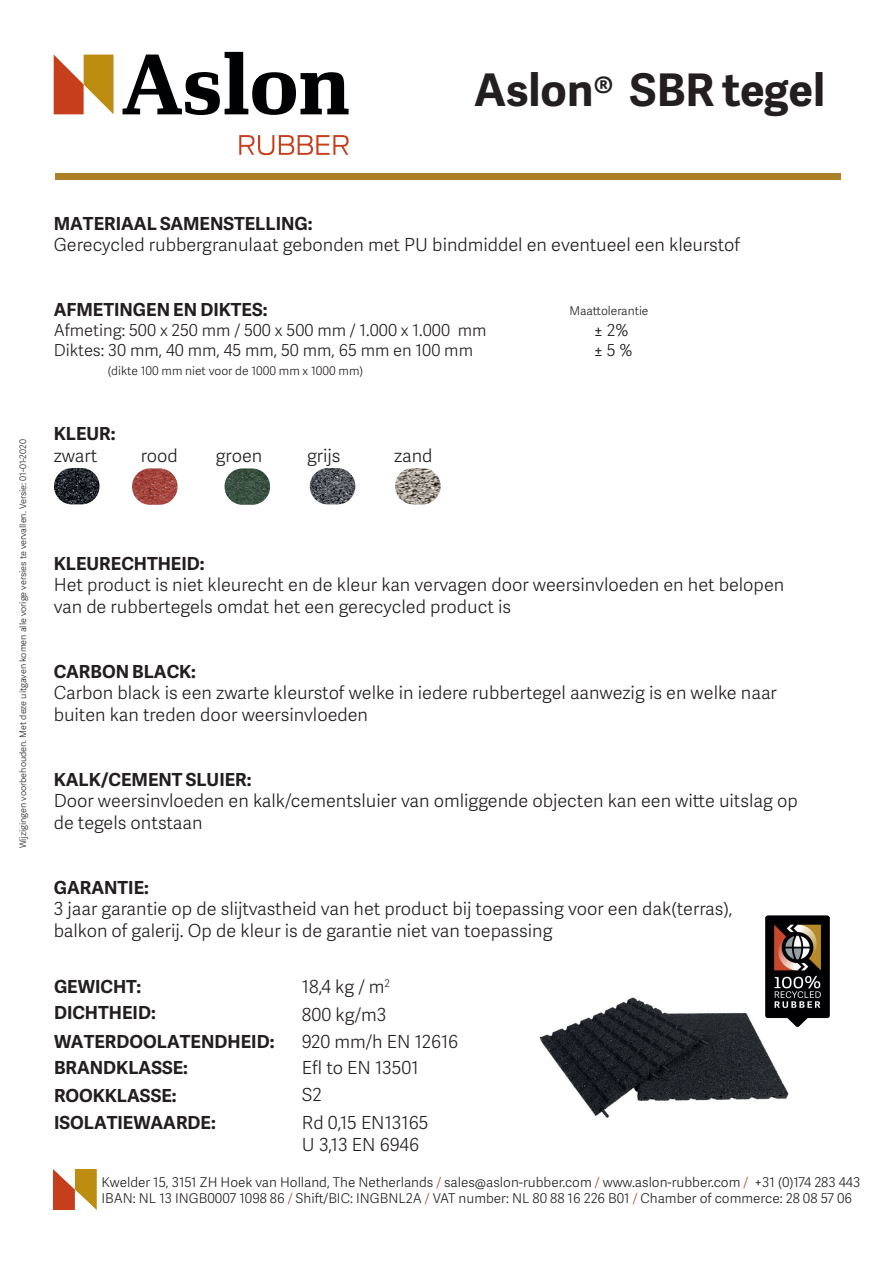
<style>
.page{position:relative;width:893px;height:1263px;background:#fff}
.page>*{position:absolute;margin:0;border:0;box-sizing:border-box;transform-origin:0 0}
.t1{font:700 45px "Adelle Sans";color:#231f20}
.t2{font:300 18px/21.6px "Adelle Sans";color:#231f20}
.t3{font:700 18px "Adelle Sans";color:#231f20}
.t4{font:300 16.5px "Adelle Sans";color:#231f20}
.t5{font:300 13.5px/16.2px "Adelle Sans";color:#231f20}
.t6{font:300 12px "Adelle Sans";color:#231f20}
.t7{font:300 9px "Adelle Sans";color:#231f20}
.s1{color:#b1432f}
</style>
<div class="page">
<img style="left:539px;top:997px;width:250px;height:121px">
<svg style="left:54px;top:55px;width:60px;height:59px"></svg>
<svg style="left:123px;top:52px;width:226px;height:63px"></svg>
<svg style="left:239px;top:135px;width:110px;height:20px"></svg>
<div style="left:55px;top:173px;width:786px;height:6px;background:#ac8026"></div>
<img style="left:54px;top:1169px;width:42px;height:41px">
<img style="left:765px;top:915px;width:64px;height:111px">
<img style="left:54px;top:468px;width:46px;height:36px">
<img style="left:132px;top:468px;width:46px;height:37px">
<img style="left:395px;top:468px;width:46px;height:36px">
<img style="left:225px;top:468px;width:45px;height:37px">
<img style="left:310px;top:468px;width:45px;height:36px">
<h1 class="t1" style="left:474px;top:64px;width:353px">Aslon® SBR tegel</h1>
<p class="t7" style="left:18px;top:848px;width:410px;rotate:-90deg">Wijzigingen voorbehouden. Met deze uitgaven komen alle vorige versies te vervallen. Versie: 01-01-2020</p>
<p class="t3" style="left:54px;top:213px;width:260px">MATERIAAL SAMENSTELLING:</p>
<p class="t2" style="left:54px;top:235px;width:688px">Gerecycled rubbergranulaat gebonden met PU bindmiddel en eventueel een kleurstof</p>
<p class="t3" style="left:54px;top:299px;width:215px">AFMETINGEN EN DIKTES:</p>
<p class="t4" style="left:54px;top:320px;width:434px">Afmeting: 500 x 250 mm / 500 x 500 mm / 1.000 x 1.000 mm</p>
<p class="t4" style="left:594px;top:320px;width:36px">± 2%</p>
<p class="t4" style="left:54px;top:340px;width:421px">Diktes: 30 mm, 40 mm, 45 mm, 50 mm, 65 mm en 100 mm</p>
<p class="t4" style="left:594px;top:340px;width:40px">± 5 %</p>
<p class="t6" style="left:108px;top:364px;width:257px">(dikte 100 mm niet voor de 1000 mm x 1000 mm)</p>
<p class="t6" style="left:569px;top:304px;width:81px">Maattolerantie</p>
<p class="t3" style="left:54px;top:423px;width:63px">KLEUR:</p>
<p class="t2" style="left:54px;top:445px;width:45px">zwart</p>
<p class="t2" style="left:141px;top:445px;width:39px">rood</p>
<p class="t2" style="left:216px;top:445px;width:48px">groen</p>
<p class="t2" style="left:307px;top:445px;width:35px">grijs</p>
<p class="t2" style="left:394px;top:445px;width:40px">zand</p>
<p class="t3" style="left:54px;top:553px;width:152px">KLEURECHTHEID:</p>
<p class="t2" style="left:54px;top:575px;width:732px">Het product is niet kleurecht en de kleur kan vervagen door weersinvloeden en het belopen van de rubbertegels omdat het een gerecycled product is</p>
<p class="t3" style="left:54px;top:661px;width:144px">CARBON BLACK:</p>
<p class="t2" style="left:54px;top:683px;width:725px">Carbon black is een zwarte kleurstof welke in iedere rubbertegel aanwezig is en welke naar buiten kan treden door weersinvloeden</p>
<p class="t3" style="left:54px;top:769px;width:199px">KALK/CEMENT SLUIER:</p>
<p class="t2" style="left:54px;top:791px;width:746px">Door weersinvloeden en kalk/cementsluier van omliggende objecten kan een witte uitslag op de tegels ontstaan</p>
<p class="t3" style="left:54px;top:877px;width:97px">GARANTIE:</p>
<p class="t2" style="left:54px;top:899px;width:680px">3 jaar garantie op de slijtvastheid van het product bij toepassing voor een dak(terras), balkon of galerij. Op de kleur is de garantie niet van toepassing</p>
<p class="t3" style="left:54px;top:976px;width:89px">GEWICHT:</p>
<p class="t2" style="left:302px;top:976px;width:90px">18,4 kg / m<sup>2</sup></p>
<p class="t3" style="left:54px;top:1002px;width:103px">DICHTHEID:</p>
<p class="t2" style="left:302px;top:1004px;width:86px">800 kg/m3</p>
<p class="t3" style="left:54px;top:1031px;width:222px">WATERDOOLATENDHEID:</p>
<p class="t2" style="left:302px;top:1031px;width:158px">920 mm/h EN 12616</p>
<p class="t3" style="left:54px;top:1057px;width:136px">BRANDKLASSE:</p>
<p class="t2" style="left:302px;top:1057px;width:118px">Efl to EN 13501</p>
<p class="t3" style="left:54px;top:1085px;width:124px">ROOKKLASSE:</p>
<p class="t2" style="left:302px;top:1085px;width:21px">S2</p>
<p class="t3" style="left:54px;top:1112px;width:163px">ISOLATIEWAARDE:</p>
<p class="t2" style="left:302px;top:1112px;width:128px">Rd 0,15 EN13165<br>U 3,13 EN 6946</p>
<p class="t5" style="left:102px;top:1174px;width:760px">Kwelder 15, 3151 ZH Hoek van Holland, The Netherlands <span class="s1">/</span> sales@aslon-rubber.com <span class="s1">/</span> www.aslon-rubber.com <span class="s1">/</span> +31 (0)174 283 443<br>IBAN: NL 13 INGB0007 1098 86 <span class="s1">/</span> Shift/BIC: INGBNL2A <span class="s1">/</span> VAT number: NL 80 88 16 226 B01 <span class="s1">/</span> Chamber of commerce: 28 08 57 06</p>
</div>
